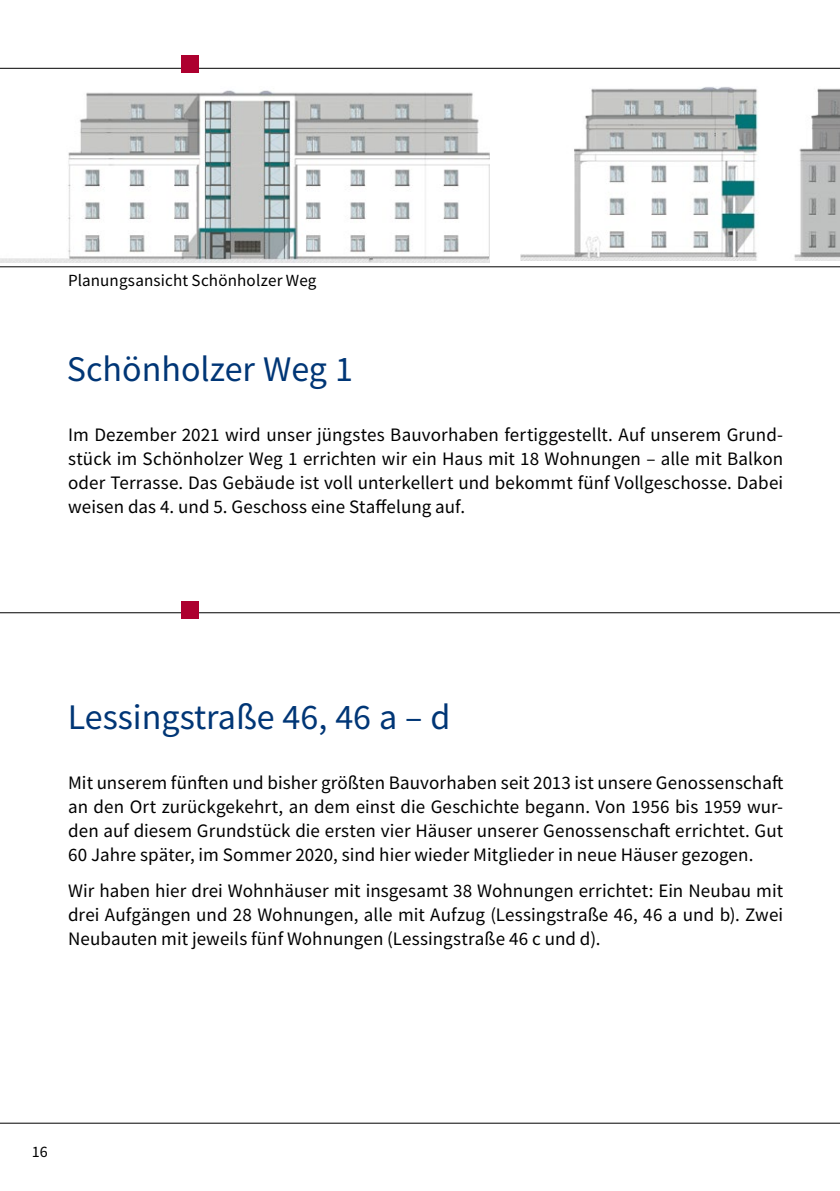
<style>
.page{position:relative;width:840px;height:1191px;background:#fff}
.page>*{position:absolute;margin:0;border:0;box-sizing:border-box;transform-origin:0 0}
.t1{font:36px "Source Sans Pro";color:#003676}
.t2{font:19px/24px "Source Sans Pro";letter-spacing:.005em;color:#000;text-align:justify}
.t3{font:17px "Source Sans Pro";letter-spacing:.01em;color:#000}
.t4{font:16px "Source Sans Pro";color:#000}
</style>
<div class="page">
<hr style="left:0;top:612px;width:839px;height:1px;background:#000">
<hr style="left:0;top:1122px;width:839px;height:1px;background:#000">
<div style="left:181px;top:601px;width:17px;height:17px;background:#ad002f"></div>
<img style="left:0;top:90px;width:489px;height:172px">
<img style="left:520px;top:87px;width:319px;height:174px">
<hr style="left:0;top:68px;width:839px;height:1px;background:#000">
<hr style="left:0;top:266px;width:839px;height:1px;background:#000">
<div style="left:181px;top:55px;width:17px;height:17px;background:#ad002f"></div>
<p class="t3" style="left:68px;top:270px;width:250px">Planungsansicht Schönholzer Weg</p>
<h1 class="t1" style="left:67px;top:346px;width:287px">Schönholzer Weg 1</h1>
<p class="t2" style="left:68px;top:422px;width:716px">Im Dezember 2021 wird unser jüngstes Bauvorhaben fertiggestellt. Auf unserem Grund&shy;stück im Schönholzer Weg 1 errichten wir ein Haus mit 18 Wohnungen – alle mit Balkon oder Terrasse. Das Gebäude ist voll unterkellert und bekommt fünf Vollgeschosse. Dabei weisen das 4. und 5. Geschoss eine Staffelung auf.</p>
<h1 class="t1" style="left:68px;top:694px;width:384px">Lessingstraße 46, 46 a – d</h1>
<p class="t2" style="left:68px;top:770px;width:716px">Mit unserem fünften und bisher größten Bauvorhaben seit 2013 ist unsere Genossenschaft an den Ort zurückgekehrt, an dem einst die Geschichte begann. Von 1956 bis 1959 wur&shy;den auf diesem Grundstück die ersten vier Häuser unserer Genossenschaft errichtet. Gut 60 Jahre später, im Sommer 2020, sind hier wieder Mitglieder in neue Häuser gezogen.</p>
<p class="t2" style="left:68px;top:878px;width:716px">Wir haben hier drei Wohnhäuser mit insgesamt 38 Wohnungen errichtet: Ein Neubau mit drei Aufgängen und 28 Wohnungen, alle mit Aufzug (Lessingstraße 46, 46 a und b). Zwei Neubauten mit jeweils fünf Wohnungen (Lessingstraße 46 c und d).</p>
<p class="t4" style="left:32px;top:1141px;width:17px">16</p>
</div>
